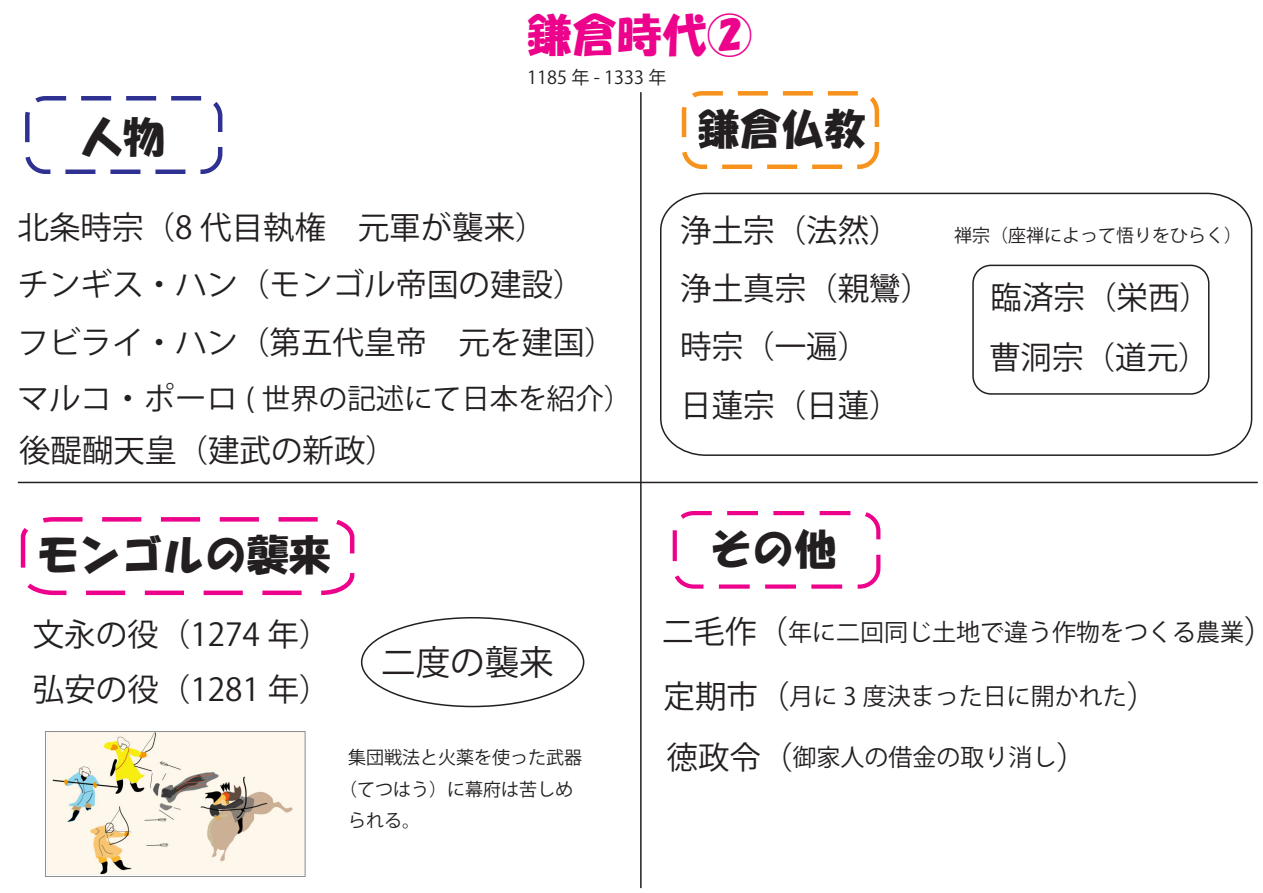
<style>
.page{position:relative;width:1263px;height:893px;background:#fff}
.page>*{position:absolute;margin:0;border:0;box-sizing:border-box;transform-origin:0 0}
.t1{font:45px "HG Soei Kakupoptai";color:#ed028c}
.t2{font:42px "HG Soei Kakupoptai";color:#231f20}
.t3{font:34.5px "Koz Go Pro";color:#231f20}
.t4{font:31.5px/58.2px "Koz Go Pro";color:#231f20}
.t5{font:28.5px "Koz Go Pro";color:#231f20}
.t6{font:24px "Koz Go Pro";color:#231f20}
.t7{font:18px "Koz Go Pro";color:#231f20}
.s1{font-size:31.5px}
</style>
<div class="page">
<div style="left:25px;top:96px;width:197px;height:78px;border:4px dashed #2e3092;border-radius:18px"></div>
<div style="left:673px;top:511px;width:207px;height:78px;border:4px dashed #ed028c;border-radius:18px"></div>
<svg style="left:20px;top:517px;width:335px;height:79px"></svg>
<div style="left:682px;top:91px;width:197px;height:78px;border:4px dashed #f7931d;border-radius:18px"></div>
<hr style="left:640px;top:92px;width:2px;height:796px;background:#231f20">
<hr style="left:18px;top:482px;width:1240px;height:1px;background:#231f20">
<svg style="left:660px;top:192px;width:593px;height:264px"></svg>
<div style="left:361px;top:617px;width:223px;height:90px;border:2px solid #231f20;border-radius:50%"></div>
<img style="left:46px;top:731px;width:260px;height:146px">
<h1 class="t1" style="left:527px;top:12px;width:226px">鎌倉時代②</h1>
<p class="t7" style="left:527px;top:66px;width:141px">1185 年 - 1333 年</p>
<h2 class="t2" style="left:81px;top:115px;width:86px">人物</h2>
<h2 class="t2" style="left:698px;top:108px;width:170px">鎌倉仏教</h2>
<p class="t4" style="left:18px;top:199px;width:531px">北条時宗（8 代目執権　元軍が襲来）</p>
<p class="t4" style="left:18px;top:256px;width:568px">チンギス・ハン（モンゴル帝国の建設）</p>
<p class="t4" style="left:18px;top:314px;width:600px">フビライ・ハン（第五代皇帝　元を建国）</p>
<p class="t5" style="left:18px;top:380px;width:616px"><span class="s1">マルコ・ポーロ</span> ( 世界の記述にて日本を紹介）</p>
<p class="t4" style="left:19px;top:422px;width:379px">後醍醐天皇（建武の新政）</p>
<p class="t4" style="left:680px;top:202px;width:222px">浄土宗（法然）</p>
<p class="t7" style="left:954px;top:224px;width:289px">禅宗（座禅によって悟りをひらく）</p>
<p class="t4" style="left:680px;top:260px;width:254px">浄土真宗（親鸞）時宗（一遍）<br>日蓮宗（日蓮）</p>
<p class="t4" style="left:989px;top:269px;width:223px;line-height:59.7px">臨済宗（栄西）曹洞宗（道元）</p>
<h2 class="t2" style="left:37px;top:533px;width:295px">モンゴルの襲来</h2>
<h2 class="t2" style="left:710px;top:527px;width:128px">その他</h2>
<p class="t4" style="left:33px;top:606px;width:299px">文永の役（1274 年）</p>
<p class="t4" style="left:33px;top:661px;width:299px">弘安の役（1281 年）</p>
<p class="t3" style="left:381px;top:640px;width:174px">二度の襲来</p>
<p class="t7" style="left:348px;top:746px;width:235px">集団戦法と火薬を使った武器</p>
<p class="t7" style="left:339px;top:777px;width:235px">（てつはう）に幕府は苦しめ</p>
<p class="t7" style="left:348px;top:809px;width:73px">られる。</p>
<p class="t6" style="left:662px;top:616px;width:615px"><span class="s1">二毛作（</span>年に二回同じ土地で違う作物をつくる農業<span class="s1">）</span></p>
<p class="t6" style="left:663px;top:680px;width:496px"><span class="s1">定期市（</span>月に 3 度決まった日に開かれた<span class="s1">）</span></p>
<p class="t6" style="left:667px;top:742px;width:423px"><span class="s1">徳政令（</span>御家人の借金の取り消し<span class="s1">）</span></p>
</div>
